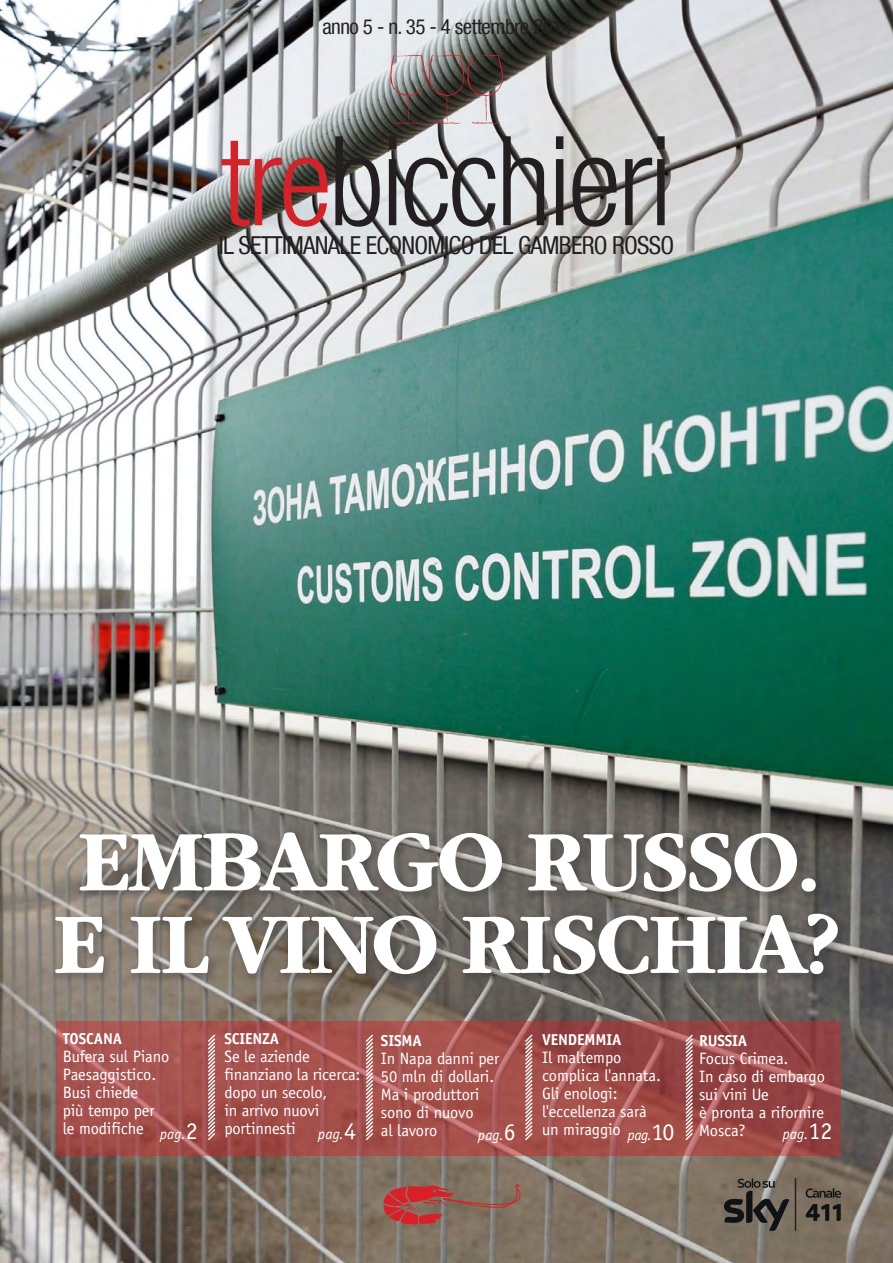
<style>
.page{position:relative;width:893px;height:1263px;background:#fff}
.page>*{position:absolute;margin:0;border:0;box-sizing:border-box;transform-origin:0 0}
.t1{font:300 condensed 124.5px "Helvetica Neue LT Com";letter-spacing:-.025em;color:#231f20}
.Titolone{font:700 90px "ITC Garamond Std";letter-spacing:-.04em;color:#fff;scale:.95 1}
.t2{font:condensed 24.75px "Helvetica Neue LT Com";letter-spacing:-.03em;color:#231f20}
.t3{font:condensed 21px "Helvetica Neue LT Com";letter-spacing:-.025em;color:#231f20}
.t4{font:16.5px/18px "Officina Sans Std";letter-spacing:-.01em;color:#fff}
.t5{font:700 15.75px "Officina Sans Std";letter-spacing:-.01em;color:#fff}
.t6{font:italic 15px "Officina Sans Std";color:#fff}
.s1{color:#d1232a}
.s2{font-style:normal;font-size:24px}
</style>
<div class="page">
<img style="left:0;top:0;width:893px;height:1263px">
<svg style="left:56px;top:1022px;width:785px;height:134px;background:#a14e4b"></svg>
<svg style="left:383px;top:1184px;width:137px;height:40px;background:#995a52"></svg>
<svg style="left:206px;top:1033px;width:11px;height:109px"></svg>
<svg style="left:364px;top:1033px;width:11px;height:109px"></svg>
<svg style="left:524px;top:1033px;width:10px;height:109px"></svg>
<svg style="left:684px;top:1033px;width:10px;height:109px"></svg>
<img style="left:390px;top:55px;width:113px;height:69px">
<svg style="left:806px;top:1188px;width:35px;height:10px"></svg>
<svg style="left:806px;top:1204px;width:35px;height:17px"></svg>
<svg style="left:724px;top:1178px;width:65px;height:53px;background:#5c564d"></svg>
<hr style="left:795px;top:1178px;width:1px;height:53px;background:#231f20">
<div style="left:51px;top:828px;width:797px;height:156px;background:#231f20;opacity:.22"></div>
<p class="t3" style="left:322px;top:14px;width:251px">anno 5 - n. 35 - 4 settembre 2014</p>
<p class="t1" style="left:221px;top:110px;width:453px"><span class="s1">tre</span>bicchieri</p>
<p class="t2" style="left:219px;top:231px;width:457px">IL SETTIMANALE ECONOMICO DEL GAMBERO ROSSO</p>
<p class="Titolone" style="left:77px;top:811px;width:785px">EMBARGO RUSSO.</p>
<p class="Titolone" style="left:53px;top:893px;width:830px">E IL VINO RISCHIA?</p>
<p class="t5" style="left:63px;top:1028px;width:61px">TOSCANA</p>
<p class="t4" style="left:63px;top:1047px;width:108px">Bufera sul Piano<br>Paesaggistico.</p>
<p class="t4" style="left:63px;top:1083px;width:77px">Busi chiede</p>
<p class="t4" style="left:63px;top:1101px;width:93px">più tempo per</p>
<p class="t4" style="left:63px;top:1119px;width:82px">le modifiche</p>
<p class="t5" style="left:225px;top:1028px;width:56px">SCIENZA</p>
<p class="t4" style="left:225px;top:1047px;width:137px">Se le aziende finanziano la ricerca: dopo un secolo,<br>in arrivo nuovi portinnesti</p>
<p class="t5" style="left:542px;top:1030px;width:81px">VENDEMMIA</p>
<p class="t4" style="left:542px;top:1048px;width:120px">Il maltempo complica l'annata.<br>Gli enologi: l'eccellenza sarà</p>
<p class="t4" style="left:542px;top:1120px;width:80px">un miraggio</p>
<p class="t5" style="left:699px;top:1031px;width:50px">RUSSIA</p>
<p class="t4" style="left:699px;top:1049px;width:91px">Focus Crimea.</p>
<p class="t4" style="left:699px;top:1067px;width:127px">In caso di embargo sui vini Ue</p>
<p class="t4" style="left:699px;top:1103px;width:126px">è pronta a rifornire</p>
<p class="t5" style="left:381px;top:1031px;width:42px">SISMA</p>
<p class="t4" style="left:381px;top:1050px;width:120px">In Napa danni per<br>50 mln di dollari.</p>
<p class="t4" style="left:381px;top:1086px;width:100px">Ma i produttori</p>
<p class="t4" style="left:381px;top:1104px;width:94px">sono di nuovo</p>
<p class="t4" style="left:381px;top:1122px;width:58px">al lavoro</p>
<p class="t6" style="left:160px;top:1125px;width:39px">pag.<span class="s2">2</span></p>
<p class="t4" style="left:699px;top:1121px;width:48px">Mosca?</p>
<p class="t6" style="left:318px;top:1125px;width:39px">pag.<span class="s2">4</span></p>
<p class="t6" style="left:478px;top:1126px;width:39px">pag.<span class="s2">6</span></p>
<p class="t6" style="left:628px;top:1126px;width:48px">pag.<span class="s2">10</span></p>
<p class="t6" style="left:783px;top:1125px;width:51px">pag.<span class="s2">12</span></p>
</div>
